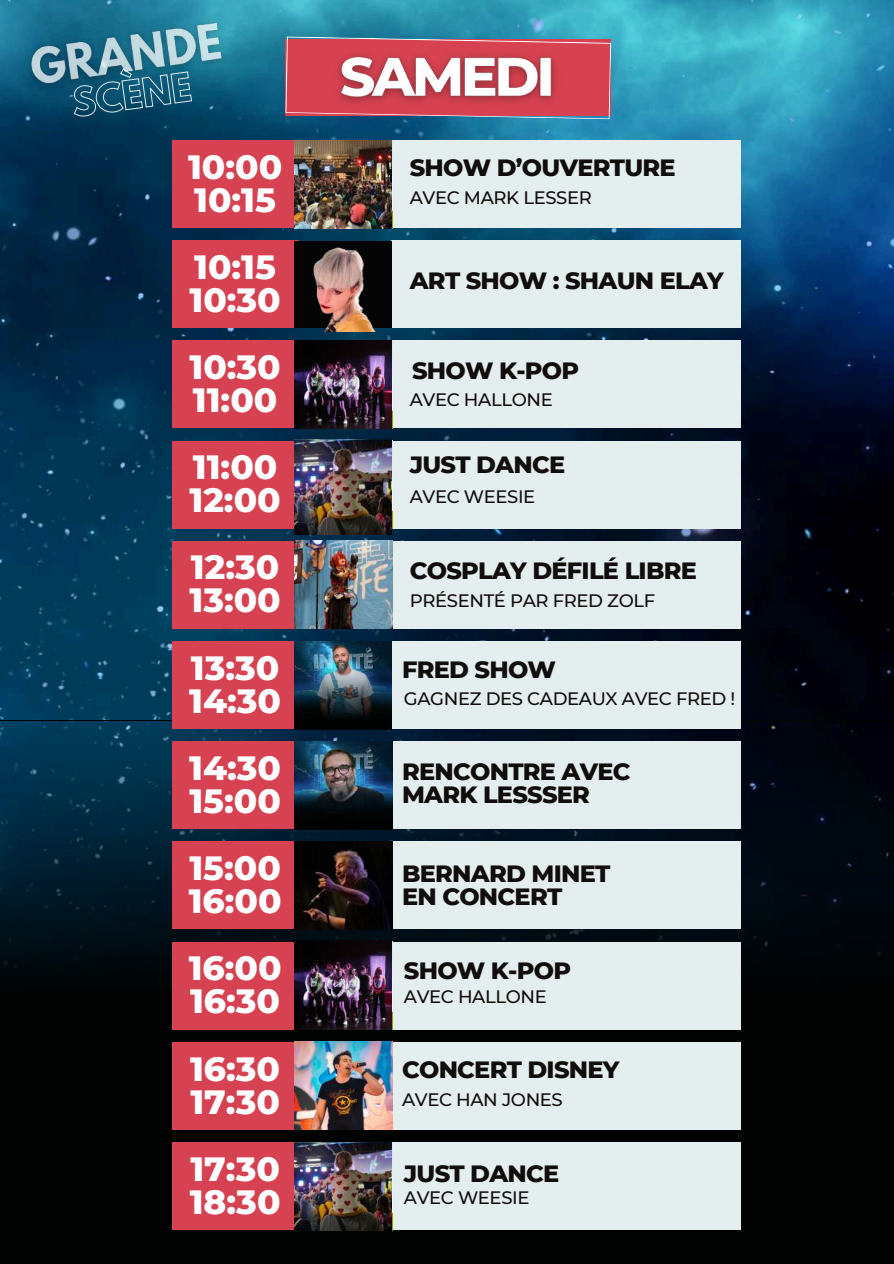
<style>
.page{position:relative;width:894px;height:1264px;background:#fff}
.page>*{position:absolute;margin:0;border:0;box-sizing:border-box;transform-origin:0 0}
.t1{font:800 34.35px/33px "Montserrat";color:#fff}
.t2{font:800 24px/22.8px "Montserrat";letter-spacing:-.03em;color:#110d0c}
.t3{font:500 18px "Montserrat";letter-spacing:-.02em;color:#110d0c}
</style>
<div class="page">
<img style="left:0;top:0;width:893px;height:720px">
<svg style="left:0;top:720px;width:893px;height:543px;fill:#010302"></svg>
<div style="left:391px;top:240px;width:349px;height:88px;background:#e4eeee"></div>
<div style="left:382px;top:440px;width:359px;height:88px;background:#e4eeee"></div>
<div style="left:382px;top:641px;width:359px;height:88px;background:#e4eeee"></div>
<div style="left:172px;top:240px;width:126px;height:88px;background:#d64251"></div>
<div style="left:382px;top:140px;width:359px;height:88px;background:#e4eeee"></div>
<div style="left:172px;top:140px;width:126px;height:88px;background:#d64251"></div>
<div style="left:382px;top:340px;width:359px;height:88px;background:#e4eeee"></div>
<div style="left:172px;top:340px;width:126px;height:88px;background:#d64251"></div>
<img style="left:294px;top:340px;width:98px;height:88px">
<div style="left:172px;top:440px;width:126px;height:88px;background:#d64251"></div>
<div style="left:382px;top:541px;width:359px;height:87px;background:#e4eeee"></div>
<div style="left:172px;top:541px;width:126px;height:87px;background:#d64251"></div>
<img style="left:294px;top:541px;width:98px;height:87px">
<div style="left:172px;top:641px;width:126px;height:88px;background:#d64251"></div>
<svg style="left:285px;top:36px;width:326px;height:83px"></svg>
<div style="left:382px;top:741px;width:359px;height:88px;background:#e4eeee"></div>
<div style="left:172px;top:741px;width:126px;height:88px;background:#d64251"></div>
<img style="left:294px;top:741px;width:98px;height:88px">
<div style="left:382px;top:841px;width:359px;height:88px;background:#e4eeee"></div>
<div style="left:172px;top:841px;width:126px;height:88px;background:#d64251"></div>
<img style="left:294px;top:841px;width:98px;height:88px">
<div style="left:382px;top:941px;width:359px;height:88px;background:#e4eeee"></div>
<div style="left:172px;top:941px;width:126px;height:88px;background:#d64251"></div>
<div style="left:382px;top:1041px;width:359px;height:88px;background:#e4eeee"></div>
<div style="left:172px;top:1041px;width:126px;height:88px;background:#d64251"></div>
<img style="left:294px;top:1041px;width:98px;height:88px">
<div style="left:382px;top:1142px;width:359px;height:88px;background:#e4eeee"></div>
<div style="left:172px;top:1142px;width:126px;height:88px;background:#d64251"></div>
<img style="left:294px;top:140px;width:97px;height:88px">
<img style="left:294px;top:1142px;width:97px;height:88px">
<img style="left:294px;top:941px;width:97px;height:88px">
<img style="left:294px;top:440px;width:97px;height:94px">
<img style="left:294px;top:241px;width:97px;height:87px">
<img style="left:299px;top:243px;width:88px;height:88px">
<img style="left:294px;top:641px;width:97px;height:88px">
<img style="left:18px;top:12px;width:216px;height:89px">
<svg style="left:68px;top:59px;width:124px;height:59px"></svg>
<h1 class="t1" style="left:188px;top:150px;width:96px">10:00<br>10:15</h1>
<h1 class="t1" style="left:189px;top:250px;width:93px">10:15<br>10:30</h1>
<h1 class="t1" style="left:189px;top:350px;width:93px">10:30<br>11:00</h1>
<h1 class="t1" style="left:189px;top:450px;width:93px">11:00<br>12:00</h1>
<p class="t2" style="left:409px;top:156px;width:267px">SHOW D’OUVERTURE</p>
<p class="t3" style="left:409px;top:186px;width:183px">AVEC MARK LESSER</p>
<p class="t2" style="left:409px;top:269px;width:315px">ART SHOW : SHAUN ELAY</p>
<p class="t2" style="left:412px;top:359px;width:169px">SHOW K-POP</p>
<p class="t3" style="left:409px;top:389px;width:144px">AVEC HALLONE</p>
<p class="t2" style="left:409px;top:453px;width:157px">JUST DANCE</p>
<p class="t3" style="left:409px;top:485px;width:127px">AVEC WEESIE</p>
<h1 class="t1" style="left:189px;top:550px;width:93px">12:30<br>13:00</h1>
<p class="t2" style="left:409px;top:558px;width:288px">COSPLAY DÉFILÉ LIBRE</p>
<p class="t3" style="left:409px;top:589px;width:247px">PRÉSENTÉ PAR FRED ZOLF</p>
<h1 class="t1" style="left:189px;top:650px;width:93px">13:30<br>14:30</h1>
<p class="t2" style="left:402px;top:658px;width:155px">FRED SHOW</p>
<p class="t3" style="left:404px;top:688px;width:333px">GAGNEZ DES CADEAUX AVEC FRED !</p>
<h1 class="t1" style="left:189px;top:751px;width:93px">14:30<br>15:00</h1>
<p class="t2" style="left:402px;top:760px;width:230px">RENCONTRE AVEC<br>MARK LESSSER</p>
<h1 class="t1" style="left:189px;top:851px;width:94px">15:00<br>16:00</h1>
<h1 class="t1" style="left:189px;top:951px;width:94px">16:00<br>16:30</h1>
<p class="t2" style="left:402px;top:861px;width:210px">BERNARD MINET<br>EN CONCERT</p>
<p class="t2" style="left:404px;top:958px;width:169px">SHOW K-POP</p>
<p class="t3" style="left:404px;top:985px;width:144px">AVEC HALLONE</p>
<h1 class="t1" style="left:190px;top:1051px;width:92px">16:30<br>17:30</h1>
<p class="t2" style="left:402px;top:1058px;width:219px">CONCERT DISNEY</p>
<p class="t3" style="left:402px;top:1088px;width:162px">AVEC HAN JONES</p>
<h1 class="t1" style="left:190px;top:1151px;width:92px">17:30<br>18:30</h1>
<p class="t2" style="left:404px;top:1162px;width:157px">JUST DANCE</p>
<p class="t3" style="left:404px;top:1186px;width:127px">AVEC WEESIE</p>
</div>
